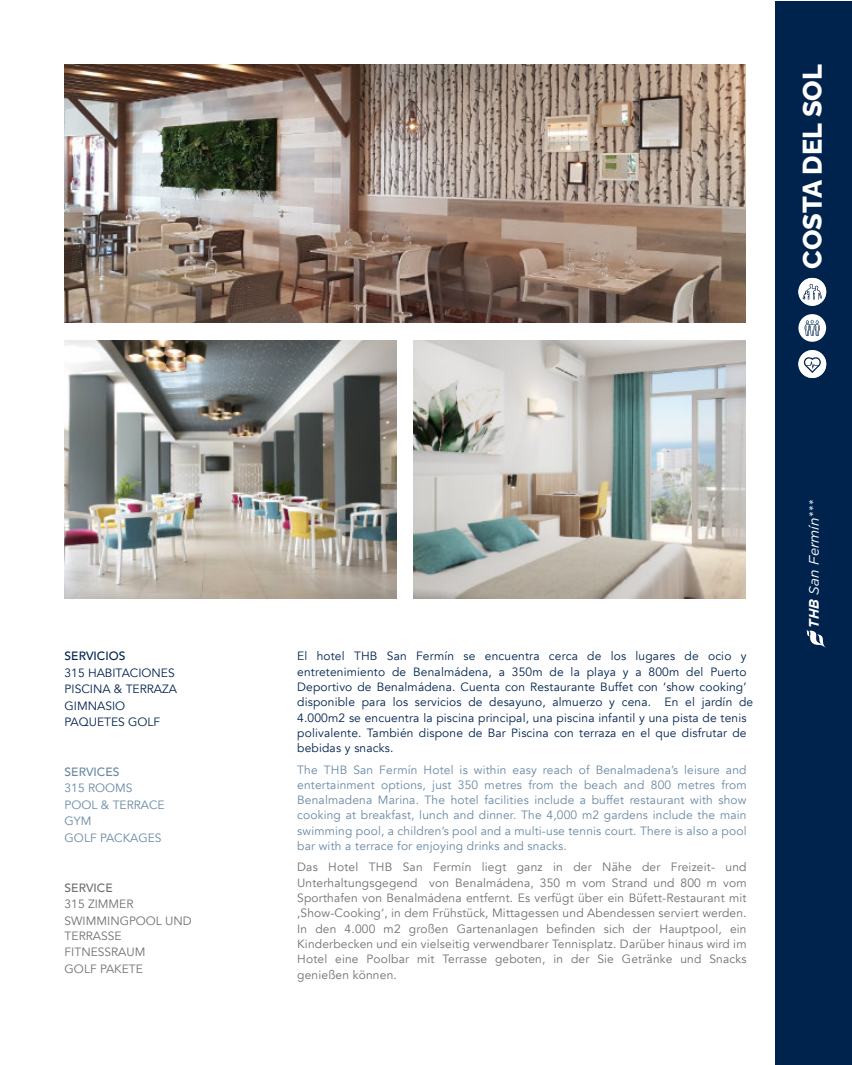
<style>
.page{position:relative;width:852px;height:1065px;background:#fff}
.page>*{position:absolute;margin:0;border:0;box-sizing:border-box;transform-origin:0 0}
.t1{font:800 27px "Raleway";color:#fff}
.t2{font:italic 13.65px "Gotham";color:#fff}
.t3{font:12px/15.3px "Avenir";color:#6f7072}
.t4{font:12px/15.3px "Avenir";letter-spacing:.015em;color:#00234d}
.t5{font:12px/15.3px "Avenir";letter-spacing:.015em;color:#6989a3}
.t6{font:500 12px "Avenir";color:#00234d}
.t7{font:500 12px "Avenir";color:#6989a3}
.t8{font:500 12px "Avenir";color:#6f7072}
.s1{font-weight:700}
</style>
<div class="page">
<div style="left:775px;top:1px;width:76px;height:1063px;background:#00234d"></div>
<svg style="left:806px;top:630px;width:19px;height:17px"></svg>
<img style="left:65px;top:340px;width:331px;height:258px">
<img style="left:65px;top:65px;width:680px;height:258px">
<img style="left:413px;top:340px;width:332px;height:258px">
<div style="left:798px;top:278px;width:28px;height:28px;background:#fff;border-radius:50%"></div>
<svg style="left:802px;top:284px;width:20px;height:16px"></svg>
<div style="left:798px;top:314px;width:28px;height:28px;background:#fff;border-radius:50%"></div>
<svg style="left:804px;top:319px;width:16px;height:17px"></svg>
<div style="left:798px;top:350px;width:28px;height:28px;background:#fff;border-radius:50%"></div>
<svg style="left:800px;top:355px;width:24px;height:18px"></svg>
<p class="t6" style="left:65px;top:648px;width:62px">SERVICIOS</p>
<p class="t4" style="left:65px;top:664px;width:114px;line-height:16.5px">315 HABITACIONES<br>PISCINA &amp; TERRAZA<br>GIMNASIO<br>PAQUETES GOLF</p>
<p class="t7" style="left:65px;top:763px;width:56px">SERVICES</p>
<p class="t5" style="left:65px;top:780px;width:102px;line-height:16.5px">315 ROOMS<br>POOL &amp; TERRACE<br>GYM<br>GOLF PACKAGES</p>
<p class="t8" style="left:65px;top:879px;width:50px">SERVICE</p>
<p class="t3" style="left:65px;top:895px;width:129px;line-height:16.5px">315 ZIMMER<br>SWIMMINGPOOL UND</p>
<p class="t3" style="left:65px;top:927px;width:82px;line-height:16.5px">TERRASSE<br>FITNESSRAUM<br>GOLF PAKETE</p>
<h1 class="t1" style="left:796px;top:268px;width:206px;rotate:-90deg">COSTA DEL SOL</h1>
<p class="t4" style="left:297px;top:648px;width:457px">El hotel THB San Fermín se encuentra cerca de los lugares de ocio y entretenimiento de Benalmádena, a 350m de la playa y a 800m del Puerto Deportivo de Benalmádena. Cuenta con Restaurante Buffet con ‘show cooking’ disponible para los servicios de desayuno, almuerzo y cena. En el jardín de 4.000m2 se encuentra la piscina principal, una piscina infantil y una pista de tenis polivalente. También dispone de Bar Piscina con terraza en el que disfrutar de bebidas y snacks.</p>
<p class="t5" style="left:297px;top:761px;width:451px;text-align:justify">The THB San Fermín Hotel is within easy reach of Benalmadena’s leisure and entertainment options, just 350 metres from the beach and 800 metres from Benalmadena Marina. The hotel facilities include a buffet restaurant with show cooking at breakfast, lunch and dinner. The 4,000 m2 gardens include the main swimming pool, a children’s pool and a multi-use tennis court. There is also a pool bar with a terrace for enjoying drinks and snacks.</p>
<p class="t3" style="left:297px;top:859px;width:451px;text-align:justify">Das Hotel THB San Fermín liegt ganz in der Nähe der Freizeit- und Unterhaltungsgegend von Benalmádena, 350 m vom Strand und 800 m vom Sporthafen von Benalmádena entfernt. Es verfügt über ein Büfett-Restaurant mit ‚Show-Cooking‘, in dem Frühstück, Mittagessen und Abendessen serviert werden.<br>In den 4.000 m2 großen Gartenanlagen befinden sich der Hauptpool, ein Kinderbecken und ein vielseitig verwendbarer Tennisplatz. Darüber hinaus wird im Hotel eine Poolbar mit Terrasse geboten, in der Sie Getränke und Snacks genießen können.</p>
<p class="t2" style="left:809px;top:627px;width:129px;rotate:-90deg"><span class="s1">THB</span> San Fermín***</p>
</div>
